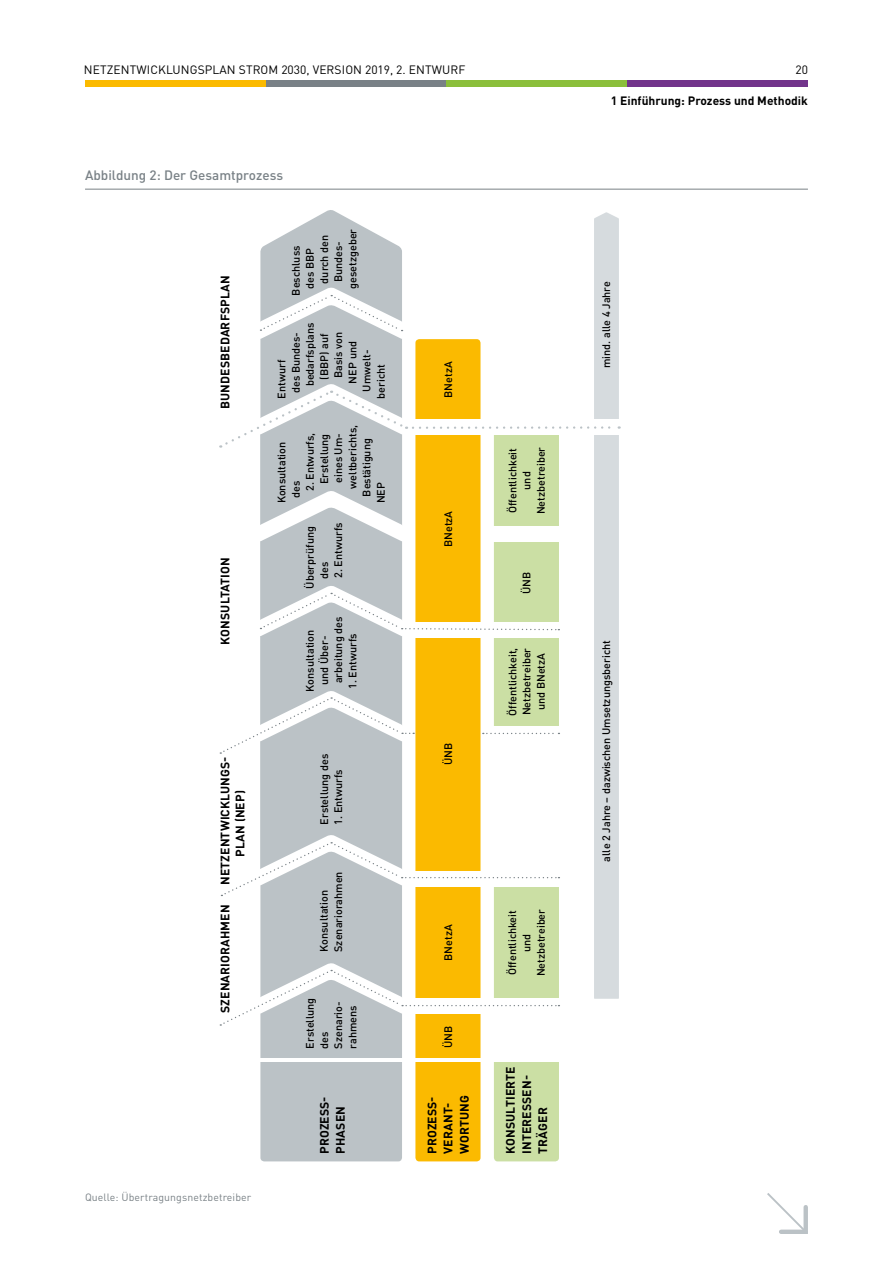
<style>
.page{position:relative;width:893px;height:1263px;background:#fff}
.page>*{position:absolute;margin:0;border:0;box-sizing:border-box;transform-origin:0 0}
.t1{font:500 13.5px "DINOT";color:#798186}
.t2{font:700 12.15px/16.2px "DINOT";letter-spacing:.01em;color:#000}
.t3{font:12px "DINOT";letter-spacing:.01em;color:#000}
.t4{font:700 12px "DINOT";color:#000}
.t5{font:500 10.8px/14.1px "DINOT";color:#000}
.Quelle{font:10.5px "DINOT";letter-spacing:.01em;color:#798186}
</style>
<div class="page">
<div style="left:85px;top:81px;width:181px;height:6px;background:#fbba00"></div>
<div style="left:266px;top:81px;width:180px;height:6px;background:#798186"></div>
<div style="left:446px;top:81px;width:181px;height:6px;background:#8bbf3b"></div>
<div style="left:627px;top:81px;width:181px;height:6px;background:#72348b"></div>
<svg style="left:767px;top:1193px;width:41px;height:41px"></svg>
<hr style="left:85px;top:189px;width:723px;height:1px;background:#798186">
<div style="left:415px;top:339px;width:65px;height:822px;background:#fbba00;border-radius:4px"></div>
<div style="left:494px;top:1062px;width:65px;height:99px;background:#cbdfa4"></div>
<div style="left:260px;top:210px;width:142px;height:951px;background:#bbc2c6"></div>
<svg style="left:220px;top:212px;width:400px;height:814px"></svg>
<hr style="left:213px;top:1058px;width:364px;height:4px;background:#fff">
<div style="left:489px;top:321px;width:72px;height:16px;background:#fff"></div>
<p class="t3" style="left:84px;top:62px;width:383px">NETZENTWICKLUNGSPLAN STROM 2030, VERSION 2019, 2. ENTWURF</p>
<p class="t3" style="left:795px;top:62px;width:14px">20</p>
<p class="t4" style="left:611px;top:93px;width:199px">1 Einführung: Prozess und Methodik</p>
<p class="t1" style="left:85px;top:167px;width:200px">Abbildung 2: Der Gesamtprozess</p>
<p class="t2" style="left:217px;top:409px;width:135px;rotate:-90deg">BUNDESBEDARFSPLAN</p>
<p class="t2" style="left:217px;top:645px;width:89px;rotate:-90deg">KONSULTATION</p>
<p class="t2" style="left:217px;top:885px;width:130px;line-height:14.9px;text-align:center;rotate:-90deg">NETZENTWICKLUNGS-<br>PLAN (NEP)</p>
<p class="t2" style="left:217px;top:1013px;width:110px;rotate:-90deg">SZENARIORAHMEN</p>
<p class="Quelle" style="left:85px;top:1191px;width:168px">Quelle: Übertragungsnetzbetreiber</p>
<p class="t5" style="left:345px;top:289px;width:62px;rotate:-90deg">gesetzgeber</p>
<p class="t5" style="left:317px;top:283px;width:50px;rotate:-90deg">durch den</p>
<p class="t5" style="left:331px;top:282px;width:43px;rotate:-90deg">Bundes-</p>
<p class="t5" style="left:289px;top:296px;width:51px;rotate:-90deg">Beschluss</p>
<p class="t5" style="left:303px;top:289px;width:42px;rotate:-90deg">des BBP</p>
<p class="t5" style="left:288px;top:393px;width:62px;rotate:-90deg">des Bundes-</p>
<p class="t5" style="left:303px;top:386px;width:65px;rotate:-90deg">bedarfsplans</p>
<p class="t5" style="left:317px;top:380px;width:47px;rotate:-90deg">(BBP) auf</p>
<p class="t5" style="left:331px;top:378px;width:48px;rotate:-90deg">Basis von</p>
<p class="t5" style="left:345px;top:384px;width:44px;rotate:-90deg">NEP und</p>
<p class="t5" style="left:359px;top:392px;width:44px;rotate:-90deg">Umwelt-</p>
<p class="t5" style="left:274px;top:398px;width:40px;rotate:-90deg">Entwurf</p>
<p class="t5" style="left:374px;top:398px;width:36px;rotate:-90deg">bericht</p>
<p class="t5" style="left:274px;top:498px;width:58px;text-indent:-5px;rotate:-90deg">Konsultation des</p>
<p class="t5" style="left:303px;top:491px;width:60px;rotate:-90deg">2. Entwurfs,</p>
<p class="t5" style="left:317px;top:484px;width:52px;rotate:-90deg">Erstellung</p>
<p class="t5" style="left:331px;top:483px;width:51px;rotate:-90deg">eines Um-</p>
<p class="t5" style="left:345px;top:488px;width:65px;rotate:-90deg">weltberichts,</p>
<p class="t5" style="left:359px;top:497px;width:60px;rotate:-90deg">Bestätigung</p>
<p class="t5" style="left:374px;top:503px;width:23px;rotate:-90deg">NEP</p>
<p class="t5" style="left:303px;top:579px;width:55px;text-indent:-9px;rotate:-90deg">Überprüfung des</p>
<p class="t5" style="left:331px;top:578px;width:57px;rotate:-90deg">2. Entwurfs</p>
<p class="t5" style="left:303px;top:685px;width:70px;text-indent:-7px;rotate:-90deg">Konsultation und Über&shy;arbeitung des</p>
<p class="t5" style="left:345px;top:689px;width:57px;rotate:-90deg">1. Entwurfs</p>
<p class="t5" style="left:317px;top:825px;width:72px;rotate:-90deg">Erstellung des</p>
<p class="t5" style="left:331px;top:825px;width:57px;rotate:-90deg">1. Entwurfs</p>
<p class="t5" style="left:317px;top:952px;width:82px;rotate:-90deg">Konsultation<br>Szenariorahmen</p>
<p class="t5" style="left:303px;top:1048px;width:52px;rotate:-90deg">Erstellung des<br>Szenario&shy;rahmens</p>
<p class="t2" style="left:316px;top:1154px;width:59px;rotate:-90deg">PROZESS-<br>PHASEN</p>
<p class="t5" style="left:441px;top:398px;width:38px;rotate:-90deg">BNetzA</p>
<p class="t5" style="left:441px;top:547px;width:38px;rotate:-90deg">BNetzA</p>
<p class="t5" style="left:441px;top:765px;width:24px;rotate:-90deg">ÜNB</p>
<p class="t5" style="left:505px;top:514px;width:69px;text-align:center;rotate:-90deg">Öffentlichkeit und<br>Netzbetreiber</p>
<p class="t5" style="left:519px;top:594px;width:24px;rotate:-90deg">ÜNB</p>
<p class="t5" style="left:505px;top:716px;width:69px;text-align:center;rotate:-90deg">Öffentlichkeit,<br>Netzbetreiber und BNetzA</p>
<p class="t5" style="left:441px;top:961px;width:38px;rotate:-90deg">BNetzA</p>
<p class="t5" style="left:441px;top:1048px;width:24px;rotate:-90deg">ÜNB</p>
<p class="t2" style="left:424px;top:1154px;width:60px;rotate:-90deg">PROZESS-<br>VERANT-<br>WORTUNG</p>
<p class="t5" style="left:505px;top:976px;width:69px;text-align:center;rotate:-90deg">Öffentlichkeit und<br>Netzbetreiber</p>
<p class="t2" style="left:502px;top:1154px;width:88px;rotate:-90deg">KONSULTIERTE<br>INTERESSEN-<br>TRÄGER</p>
<p class="t5" style="left:599px;top:368px;width:88px;rotate:-90deg">mind. alle 4 Jahre</p>
<p class="t5" style="left:599px;top:862px;width:223px;rotate:-90deg">alle 2 Jahre – dazwischen Umsetzungsbericht</p>
</div>
